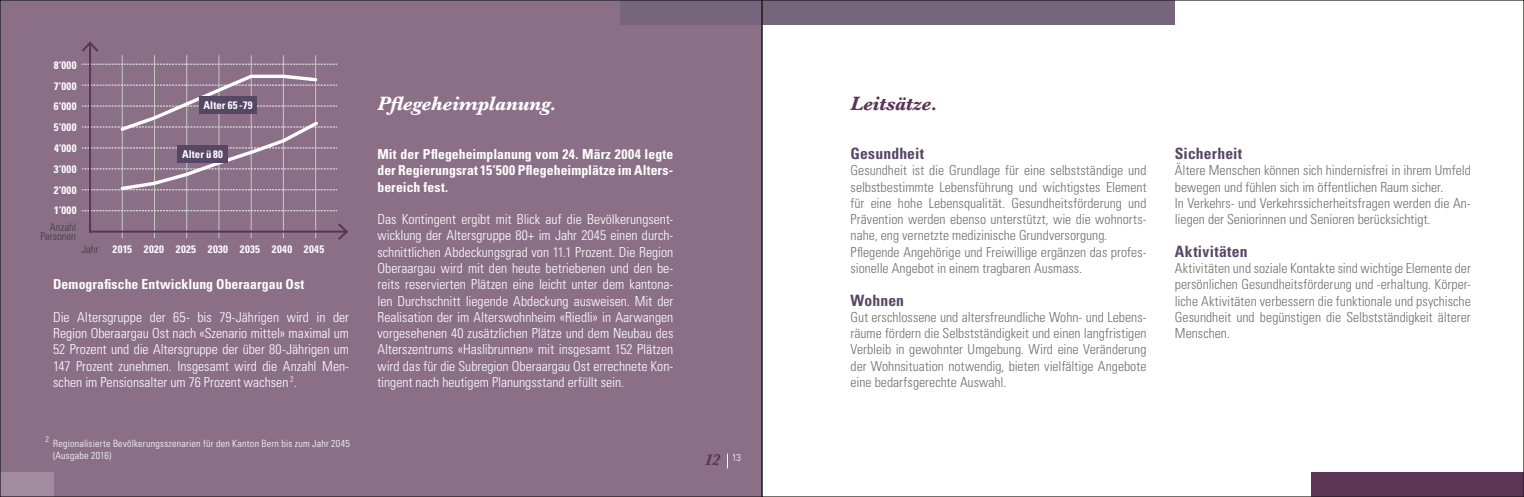
<style>
.page{position:relative;width:1524px;height:497px;background:#fff}
.page>*{position:absolute;margin:0;border:0;box-sizing:border-box;transform-origin:0 0}
.t1{font:italic 700 20px "Baskerville";letter-spacing:-.015em;color:#fff}
.t2{font:italic 700 20px "Baskerville";letter-spacing:-.025em;color:#5c3456}
.t3{font:italic 700 16.25px "Baskerville";color:#5c3456}
.t4{font:700 condensed 15.62px "Univers";letter-spacing:.01em;color:#574766}
.t5{font:300 condensed 13.75px/16.2px "Univers";color:#70706f}
.t6{font:300 condensed 13.75px/16.2px "Univers";color:#fff;text-align:justify}
.t7{font:700 condensed 13.75px/16.2px "Univers";letter-spacing:.005em;color:#fff;text-align:justify}
.t8{font:700 condensed 10.75px "Univers";letter-spacing:.035em;color:#fff}
.t9{font:700 condensed 10.75px "Univers";letter-spacing:.01em;color:#fff}
.t10{font:300 condensed 10.75px/8.8px "Univers";letter-spacing:-.005em;color:#3d3d3c;text-align:right}
.t11{font:300 condensed 10px/12.5px "Univers";letter-spacing:.025em;color:#fff}
.t12{font:300 condensed 8px "Univers";color:#fff}
</style>
<div class="page">
<div style="left:0;top:0;width:762px;height:496px;background:#8b6f87"></div>
<div style="left:762px;top:0;width:413px;height:25px;background:#76657d"></div>
<div style="left:620px;top:0;width:142px;height:25px;background:#76657d"></div>
<div style="left:1311px;top:471px;width:213px;height:25px;background:#5c3456"></div>
<div style="left:0;top:471px;width:53px;height:25px;background:#a38ca0"></div>
<hr style="left:122px;top:55px;width:1px;height:183px;background:#c7c7c6">
<hr style="left:154px;top:55px;width:1px;height:183px;background:#c7c7c6">
<hr style="left:186px;top:55px;width:1px;height:183px;background:#c7c7c6">
<hr style="left:219px;top:55px;width:1px;height:183px;background:#c7c7c6">
<hr style="left:251px;top:55px;width:1px;height:183px;background:#c7c7c6">
<hr style="left:283px;top:55px;width:1px;height:183px;background:#c7c7c6">
<hr style="left:315px;top:55px;width:1px;height:183px;background:#c7c7c6">
<svg style="left:82px;top:210px;width:255px;height:1px"></svg>
<svg style="left:82px;top:63px;width:255px;height:2px"></svg>
<hr style="left:90px;top:230px;width:256px;height:2px;background:#5c3456">
<svg style="left:338px;top:223px;width:10px;height:16px"></svg>
<hr style="left:89px;top:43px;width:2px;height:188px;background:#5c3456">
<svg style="left:82px;top:41px;width:16px;height:11px"></svg>
<svg style="left:82px;top:72px;width:255px;height:120px"></svg>
<div style="left:199px;top:96px;width:58px;height:18px;background:#574766"></div>
<div style="left:178px;top:145px;width:50px;height:18px;background:#574766"></div>
<svg style="left:727px;top:453px;width:1px;height:15px"></svg>
<p class="t8" style="left:54px;top:58px;width:24px">8‘000</p>
<p class="t8" style="left:54px;top:79px;width:24px">7‘000</p>
<p class="t8" style="left:54px;top:100px;width:24px">6‘000</p>
<p class="t8" style="left:54px;top:120px;width:24px">5‘000</p>
<p class="t8" style="left:54px;top:141px;width:24px">4‘000</p>
<p class="t8" style="left:54px;top:162px;width:24px">3‘000</p>
<p class="t8" style="left:54px;top:183px;width:24px">2‘000</p>
<p class="t8" style="left:54px;top:204px;width:24px">1‘000</p>
<p class="t10" style="left:40px;top:222px;width:37px">Anzahl<br>Personen</p>
<p class="t10" style="left:81px;top:244px;width:19px">Jahr</p>
<p class="t9" style="left:204px;top:98px;width:51px">Alter 65 - 79</p>
<p class="t9" style="left:182px;top:147px;width:42px">Alter ü80</p>
<p class="t8" style="left:113px;top:242px;width:21px">2015</p>
<p class="t8" style="left:144px;top:242px;width:182px">2020 2025 2030 2035 2040 2045</p>
<p class="t7" style="left:53px;top:276px;width:253px">Demografische Entwicklung Oberaargau Ost</p>
<p class="t6" style="left:53px;top:308px;width:297px">Die Altersgruppe der 65- bis 79-Jährigen wird in der Region Oberaargau Ost nach «Szenario mittel» maximal um 52 Prozent und die Altersgruppe der über 80-Jährigen um 147 Prozent zunehmen. Insgesamt wird die Anzahl Men&shy;schen im Pensionsalter um 76 Prozent wachsen <sup>2</sup>.</p>
<p class="t12" style="left:45px;top:434px;width:5px">2</p>
<p class="t11" style="left:53px;top:436px;width:298px">Regionalisierte Bevölkerungsszenarien für den Kanton Bern bis zum Jahr 2045 (Ausgabe 2016)</p>
<h1 class="t1" style="left:377px;top:90px;width:181px">Pflegeheimplanung.</h1>
<h1 class="t2" style="left:850px;top:90px;width:89px">Leitsätze.</h1>
<p class="t7" style="left:377px;top:146px;width:297px">Mit der Pflegeheimplanung vom 24. März 2004 legte der Regierungsrat 15‘500 Pflegeheimplätze im Alters&shy;bereich fest.</p>
<p class="t6" style="left:377px;top:211px;width:297px">Das Kontingent ergibt mit Blick auf die Bevölkerungsent&shy;wicklung der Altersgruppe 80+ im Jahr 2045 einen durch&shy;schnittlichen Abdeckungsgrad von 11.1 Prozent. Die Region Oberaargau wird mit den heute betriebenen und den be&shy;reits reservierten Plätzen eine leicht unter dem kantona&shy;len Durchschnitt liegende Abdeckung ausweisen. Mit der Realisation der im Alterswohnheim «Riedli» in Aarwangen vorgesehenen 40 zusätzlichen Plätze und dem Neubau des Alterszentrums «Haslibrunnen» mit insgesamt 152 Plätzen wird das für die Subregion Oberaargau Ost errechnete Kon&shy;tingent nach heutigem Planungsstand erfüllt sein.</p>
<p class="t3" style="left:704px;top:448px;width:18px">12</p>
<p class="t11" style="left:732px;top:450px;width:10px">13</p>
<p class="t4" style="left:850px;top:144px;width:75px">Gesundheit</p>
<p class="t5" style="left:850px;top:162px;width:297px">Gesundheit ist die Grundlage für eine selbstständige und selbstbestimmte Lebensführung und wichtigstes Element für eine hohe Lebensqualität. Gesundheitsförderung und Prävention werden ebenso unterstützt, wie die wohnorts&shy;nahe, eng vernetzte medizinische Grundversorgung.<br>Pflegende Angehörige und Freiwillige ergänzen das profes&shy;sionelle Angebot in einem tragbaren Ausmass.</p>
<p class="t4" style="left:850px;top:290px;width:55px">Wohnen</p>
<p class="t5" style="left:850px;top:308px;width:297px;text-align:justify">Gut erschlossene und altersfreundliche Wohn- und Lebens&shy;räume fördern die Selbstständigkeit und einen langfristigen Verbleib in gewohnter Umgebung. Wird eine Veränderung der Wohnsituation notwendig, bieten vielfältige Angebote eine bedarfsgerechte Auswahl.</p>
<p class="t4" style="left:1175px;top:144px;width:69px">Sicherheit</p>
<p class="t5" style="left:1175px;top:162px;width:297px">Ältere Menschen können sich hindernisfrei in ihrem Umfeld bewegen und fühlen sich im öffentlichen Raum sicher.<br>In Verkehrs- und Verkehrssicherheitsfragen werden die An&shy;liegen der Seniorinnen und Senioren berücksichtigt.</p>
<p class="t4" style="left:1175px;top:241px;width:74px">Aktivitäten</p>
<p class="t5" style="left:1175px;top:259px;width:297px;text-align:justify">Aktivitäten und soziale Kontakte sind wichtige Elemente der persönlichen Gesundheitsförderung und -erhaltung. Körper&shy;liche Aktivitäten verbessern die funktionale und psychische Gesundheit und begünstigen die Selbstständigkeit älterer Menschen.</p>
</div>
